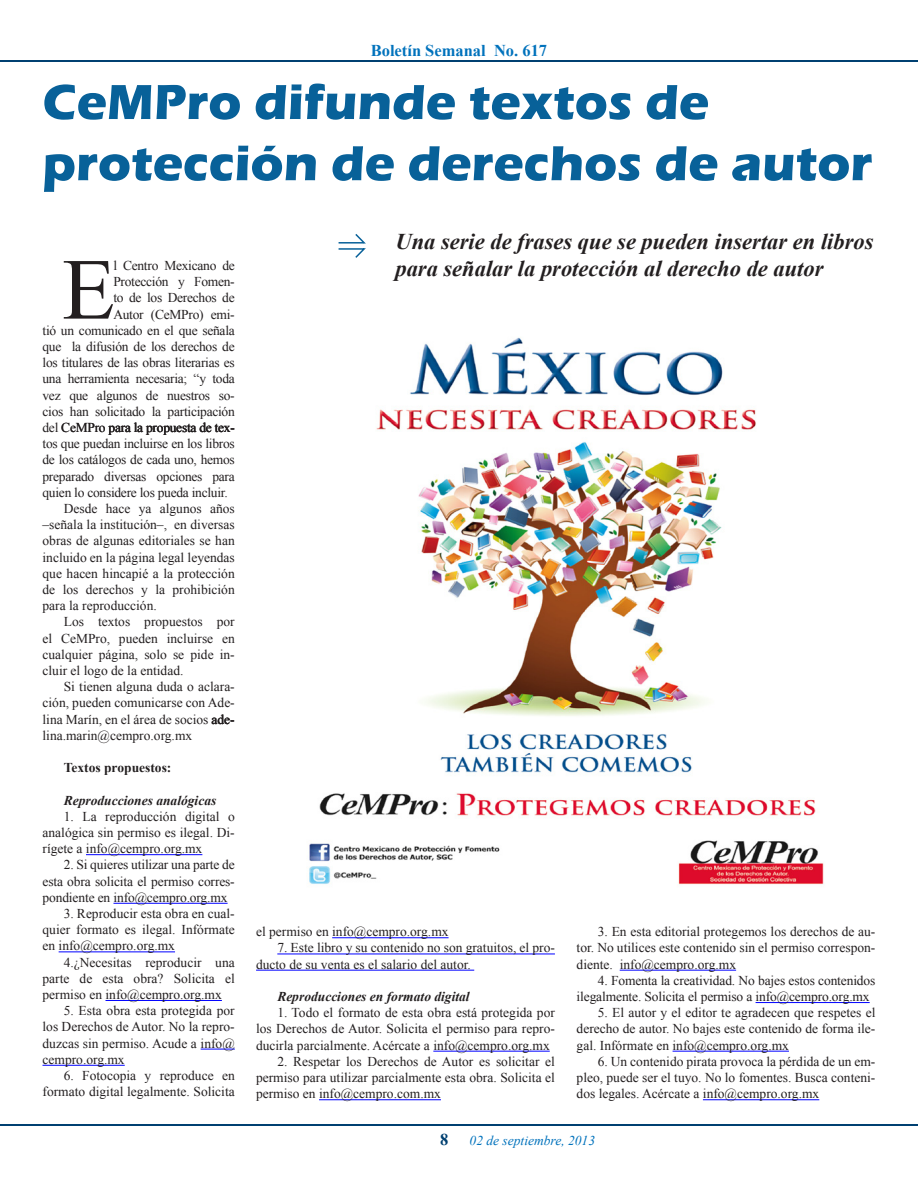
<style>
.page{position:relative;width:918px;height:1188px;background:#fff}
.page>*{position:absolute;margin:0;border:0;box-sizing:border-box;transform-origin:0 0}
.Cuerpo_de_Texto{font:86.85px "Times New Roman";color:#231f20}
.Cabeza_principal{font:700 51px/61.2px "Eras ITC";color:#086199}
.Bajada{font:italic 700 22.5px/27px "Times New Roman";color:#231f20}
.t1{font:700 16.5px "Times New Roman";color:#0072bc}
.t2{font:700 16.5px "Times New Roman";color:#004071}
.Cuerpo_de_Texto-2{font:13.5px/16.2px "Times New Roman";color:#231f20;text-align:justify}
.Cuerpo_de_Texto-3{font:13.5px "Times New Roman";letter-spacing:-.02em;color:#231f20}
.Cuerpo_de_Texto-4{font:italic 700 13.5px "Times New Roman";color:#231f20}
.t3{font:italic 13.5px "Times New Roman";color:#0072bc}
.Cuerpo_de_Texto-5{font:700 13.5px "Times New Roman";color:#231f20}
</style>
<div class="page">
<hr style="left:1px;top:1124px;width:917px;height:2px;background:#004071">
<hr style="left:1px;top:60px;width:917px;height:2px;background:#004071">
<hr style="left:86px;top:854px;width:116px;height:1px;background:#00f">
<hr style="left:113px;top:903px;width:115px;height:1px;background:#00f">
<hr style="left:59px;top:952px;width:116px;height:1px;background:#00f">
<hr style="left:106px;top:1000px;width:116px;height:1px;background:#00f">
<hr style="left:201px;top:1049px;width:34px;height:1px;background:#00f">
<hr style="left:43px;top:1065px;width:82px;height:1px;background:#00f">
<img style="left:309px;top:337px;width:515px;height:548px">
<hr style="left:332px;top:937px;width:117px;height:1px;background:#00f">
<hr style="left:277px;top:954px;width:278px;height:1px;background:#00f">
<hr style="left:256px;top:970px;width:218px;height:1px;background:#00f">
<hr style="left:433px;top:1051px;width:117px;height:1px;background:#00f">
<hr style="left:319px;top:1099px;width:122px;height:1px;background:#00f">
<hr style="left:620px;top:970px;width:116px;height:1px;background:#00f">
<hr style="left:756px;top:1002px;width:114px;height:1px;background:#00f">
<hr style="left:673px;top:1051px;width:116px;height:1px;background:#00f">
<hr style="left:703px;top:1099px;width:116px;height:1px;background:#00f">
<svg style="left:338px;top:234px;width:28px;height:24px"></svg>
<p class="t1" style="left:371px;top:39px;width:178px">Boletín Semanal No. 617</p>
<p class="Cabeza_principal" style="left:43px;top:72px;width:831px">CeMPro difunde textos de protección de derechos de autor</p>
<p class="Cuerpo_de_Texto" style="left:62px;top:231px;width:55px">E</p>
<p class="Cuerpo_de_Texto-3" style="left:113px;top:256px;width:123px">l Centro Mexicano de</p>
<p class="Cuerpo_de_Texto-3" style="left:113px;top:273px;width:123px">Protección y Fomen-</p>
<p class="Cuerpo_de_Texto-3" style="left:113px;top:289px;width:123px">to de los Derechos de</p>
<p class="Cuerpo_de_Texto-3" style="left:113px;top:305px;width:123px">Autor (CeMPro) emi-</p>
<p class="Cuerpo_de_Texto-3" style="left:43px;top:321px;width:194px">tió un comunicado en el que señala</p>
<p class="Cuerpo_de_Texto-3" style="left:43px;top:337px;width:194px">que la difusión de los derechos de</p>
<p class="Cuerpo_de_Texto-3" style="left:43px;top:354px;width:194px">los titulares de las obras literarias es</p>
<p class="Cuerpo_de_Texto-3" style="left:43px;top:370px;width:194px">una herramienta necesaria; “y toda</p>
<p class="Cuerpo_de_Texto-3" style="left:43px;top:386px;width:194px">vez que algunos de nuestros so-</p>
<p class="Cuerpo_de_Texto-3" style="left:43px;top:402px;width:194px">cios han solicitado la participación</p>
<p class="Cuerpo_de_Texto-3" style="left:43px;top:418px;width:194px">del CeMPro para la propuesta de tex-</p>
<p class="Cuerpo_de_Texto-3" style="left:43px;top:435px;width:194px">tos que puedan incluirse en los libros</p>
<p class="Cuerpo_de_Texto-3" style="left:43px;top:451px;width:194px">de los catálogos de cada uno, hemos</p>
<p class="Cuerpo_de_Texto-3" style="left:43px;top:467px;width:194px">preparado diversas opciones para</p>
<p class="Cuerpo_de_Texto-3" style="left:43px;top:483px;width:187px">quien lo considere los pueda incluir.</p>
<p class="Cuerpo_de_Texto-2" style="left:43px;top:500px;width:194px;text-indent:21px">Desde hace ya algunos años –señala la institución–, en diversas obras de algunas editoriales se han incluido en la página legal leyendas que hacen hincapié a la protección de los derechos y la prohibición para la reproducción.</p>
<p class="Cuerpo_de_Texto-2" style="left:43px;top:614px;width:194px;text-indent:21px">Los textos propuestos por el CeMPro, pueden incluirse en cualquier página, solo se pide in&shy;cluir el logo de la entidad.</p>
<p class="Cuerpo_de_Texto-2" style="left:43px;top:678px;width:194px;text-indent:21px">Si tienen alguna duda o aclara&shy;ción, pueden comunicarse con Ade&shy;lina Marín, en el área de socios ade&shy;lina.marin@cempro.org.mx</p>
<p class="Cuerpo_de_Texto-5" style="left:64px;top:758px;width:109px">Textos propuestos:</p>
<p class="Cuerpo_de_Texto-4" style="left:64px;top:791px;width:154px">Reproducciones analógicas</p>
<p class="Cuerpo_de_Texto-2" style="left:43px;top:808px;width:194px;text-indent:21px">1. La reproducción digital o analógica sin permiso es ilegal. Di&shy;rígete a info@cempro.org.mx</p>
<p class="Cuerpo_de_Texto-2" style="left:43px;top:857px;width:194px;text-indent:21px">2. Si quieres utilizar una parte de esta obra solicita el permiso corres&shy;pondiente en info@cempro.org.mx</p>
<p class="Cuerpo_de_Texto-2" style="left:43px;top:905px;width:194px;text-indent:21px">3. Reproducir esta obra en cual&shy;quier formato es ilegal. Infórmate en info@cempro.org.mx</p>
<p class="Cuerpo_de_Texto-2" style="left:43px;top:954px;width:194px;text-indent:21px">4.¿Necesitas reproducir una parte de esta obra? Solicita el permiso en info@cempro.org.mx</p>
<p class="Cuerpo_de_Texto-2" style="left:43px;top:1002px;width:194px;text-indent:21px">5. Esta obra esta protegida por los Derechos de Autor. No la repro&shy;duzcas sin permiso. Acude a info@ cempro.org.mx</p>
<p class="Cuerpo_de_Texto-2" style="left:43px;top:1067px;width:194px;text-align:right">6. Fotocopia y reproduce en formato digital legalmente. Solicita</p>
<p class="Bajada" style="left:395px;top:227px;width:480px">Una serie de frases que se pueden insertar en libros para señalar la protección al derecho de autor</p>
<p class="Cuerpo_de_Texto-2" style="left:256px;top:923px;width:194px">el permiso en info@cempro.org.mx</p>
<p class="Cuerpo_de_Texto-2" style="left:256px;top:940px;width:300px;text-indent:21px">7. Este libro y su contenido no son gratuitos, el pro&shy;ducto de su venta es el salario del autor.</p>
<p class="Cuerpo_de_Texto-4" style="left:277px;top:987px;width:194px">Reproducciones en formato digital</p>
<p class="Cuerpo_de_Texto-2" style="left:256px;top:1004px;width:300px;text-indent:21px">1. Todo el formato de esta obra está protegida por los Derechos de Autor. Solicita el permiso para repro&shy;ducirla parcialmente. Acércate a info@cempro.org.mx</p>
<p class="Cuerpo_de_Texto-2" style="left:256px;top:1053px;width:300px;text-indent:21px">2. Respetar los Derechos de Autor es solicitar el permiso para utilizar parcialmente esta obra. Solicita el permiso en info@cempro.com.mx</p>
<p class="Cuerpo_de_Texto-2" style="left:577px;top:923px;width:300px;text-indent:21px">3. En esta editorial protegemos los derechos de au&shy;tor. No utilices este contenido sin el permiso correspon&shy;diente. info@cempro.org.mx</p>
<p class="Cuerpo_de_Texto-2" style="left:577px;top:972px;width:300px;text-indent:21px">4. Fomenta la creatividad. No bajes estos contenidos ilegalmente. Solicita el permiso a info@cempro.org.mx</p>
<p class="Cuerpo_de_Texto-2" style="left:577px;top:1004px;width:300px;text-indent:21px">5. El autor y el editor te agradecen que respetes el derecho de autor. No bajes este contenido de forma ile&shy;gal. Infórmate en info@cempro.org.mx</p>
<p class="Cuerpo_de_Texto-2" style="left:577px;top:1053px;width:300px;text-indent:21px">6. Un contenido pirata provoca la pérdida de un em&shy;pleo, puede ser el tuyo. No lo fomentes. Busca conteni&shy;dos legales. Acércate a info@cempro.org.mx</p>
<p class="t2" style="left:440px;top:1129px;width:10px">8</p>
<p class="t3" style="left:470px;top:1131px;width:127px">02 de septiembre, 2013</p>
</div>
